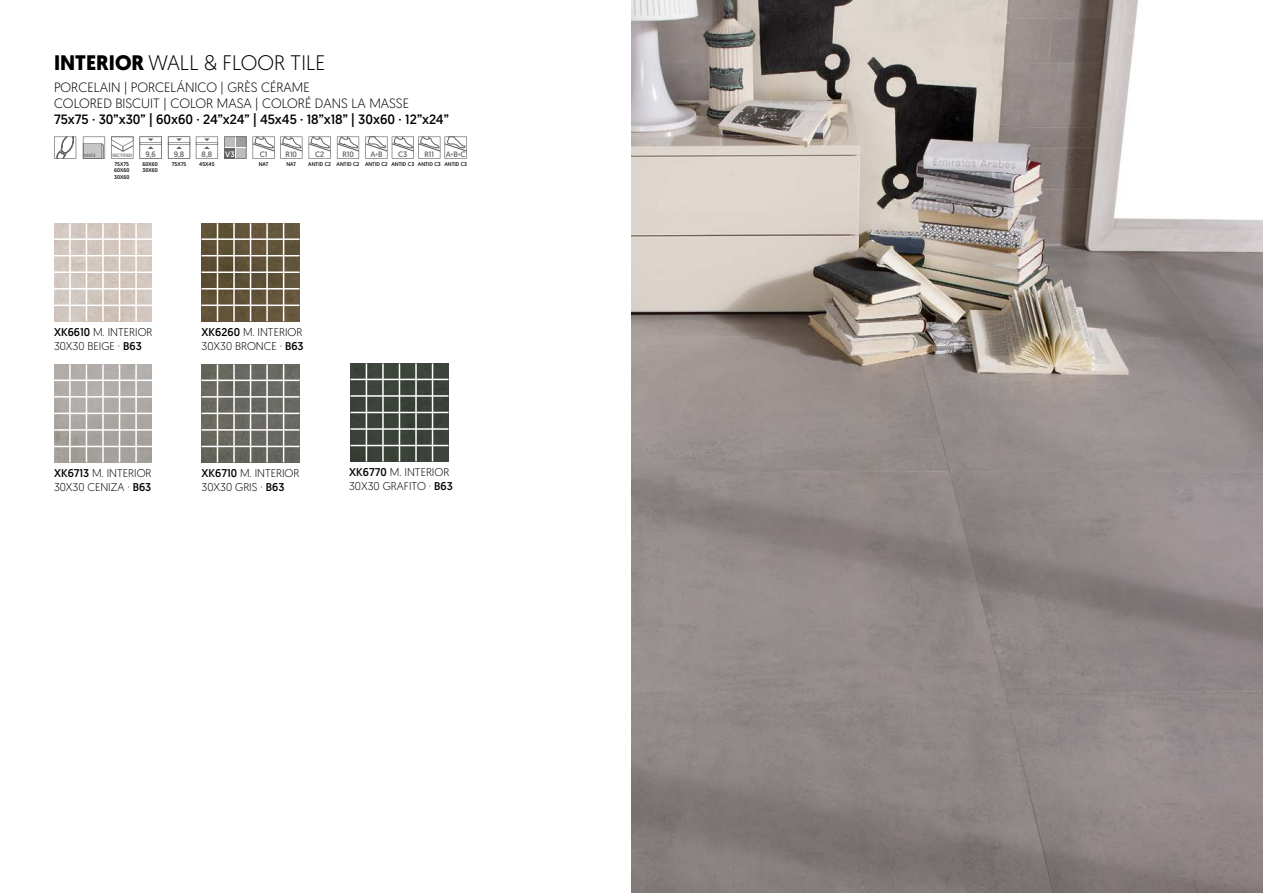
<style>
.page{position:relative;width:1263px;height:893px;background:#fff}
.page>*{position:absolute;margin:0;border:0;box-sizing:border-box;transform-origin:0 0}
.t1{font:300 21px "Geomanist";color:#000}
.t2{font:300 13.5px/16.2px "Geomanist";color:#000}
.t3{font:13.5px "Geomanist";color:#000}
.t4{font:300 11.25px/13.5px "Geomanist";color:#000}
.t5{font:7.8px "Geomanist";color:#646363}
.t6{font:7.8px "Geomanist";color:#fff}
.t7{font:5.4px/6.4px "Geomanist";color:#000;text-align:justify}
.t8{font:4.65px "Geomanist";letter-spacing:-.015em;color:#646363}
.s1{font-weight:700}
.s2{font-size:5.55px}
.s3{font-weight:400}
</style>
<div class="page">
<img style="left:631px;top:0;width:632px;height:893px">
<img style="left:54px;top:223px;width:98px;height:98px">
<hr style="left:69px;top:223px;width:2px;height:98px;background:#fff">
<hr style="left:86px;top:223px;width:1px;height:98px;background:#fff">
<hr style="left:102px;top:223px;width:2px;height:98px;background:#fff">
<hr style="left:119px;top:223px;width:1px;height:98px;background:#fff">
<hr style="left:135px;top:223px;width:2px;height:98px;background:#fff">
<hr style="left:54px;top:305px;width:98px;height:1px;background:#fff">
<hr style="left:54px;top:288px;width:98px;height:2px;background:#fff">
<hr style="left:54px;top:271px;width:98px;height:2px;background:#fff">
<hr style="left:54px;top:255px;width:98px;height:1px;background:#fff">
<hr style="left:54px;top:238px;width:98px;height:2px;background:#fff">
<img style="left:54px;top:364px;width:98px;height:98px">
<hr style="left:69px;top:364px;width:2px;height:98px;background:#fff">
<hr style="left:86px;top:364px;width:1px;height:98px;background:#fff">
<hr style="left:102px;top:364px;width:2px;height:98px;background:#fff">
<hr style="left:119px;top:364px;width:1px;height:98px;background:#fff">
<hr style="left:135px;top:364px;width:2px;height:98px;background:#fff">
<hr style="left:54px;top:446px;width:98px;height:1px;background:#fff">
<hr style="left:54px;top:429px;width:98px;height:2px;background:#fff">
<hr style="left:54px;top:413px;width:98px;height:1px;background:#fff">
<hr style="left:54px;top:396px;width:98px;height:2px;background:#fff">
<hr style="left:54px;top:380px;width:98px;height:1px;background:#fff">
<img style="left:202px;top:364px;width:98px;height:98px">
<hr style="left:217px;top:364px;width:1px;height:98px;background:#fff">
<hr style="left:233px;top:364px;width:2px;height:98px;background:#fff">
<hr style="left:250px;top:364px;width:1px;height:98px;background:#fff">
<hr style="left:266px;top:364px;width:2px;height:98px;background:#fff">
<hr style="left:283px;top:364px;width:1px;height:98px;background:#fff">
<hr style="left:202px;top:446px;width:98px;height:1px;background:#fff">
<hr style="left:202px;top:429px;width:98px;height:2px;background:#fff">
<hr style="left:202px;top:413px;width:98px;height:1px;background:#fff">
<hr style="left:202px;top:396px;width:98px;height:2px;background:#fff">
<hr style="left:202px;top:380px;width:98px;height:1px;background:#fff">
<img style="left:202px;top:223px;width:98px;height:98px">
<hr style="left:217px;top:223px;width:1px;height:98px;background:#fff">
<hr style="left:233px;top:223px;width:2px;height:98px;background:#fff">
<hr style="left:250px;top:223px;width:1px;height:98px;background:#fff">
<hr style="left:266px;top:223px;width:2px;height:98px;background:#fff">
<hr style="left:283px;top:223px;width:1px;height:98px;background:#fff">
<hr style="left:202px;top:305px;width:98px;height:1px;background:#fff">
<hr style="left:202px;top:288px;width:98px;height:1px;background:#fff">
<hr style="left:202px;top:271px;width:98px;height:2px;background:#fff">
<hr style="left:202px;top:255px;width:98px;height:1px;background:#fff">
<hr style="left:202px;top:238px;width:98px;height:2px;background:#fff">
<img style="left:350px;top:363px;width:98px;height:98px">
<hr style="left:366px;top:363px;width:1px;height:98px;background:#fff">
<hr style="left:382px;top:363px;width:2px;height:98px;background:#fff">
<hr style="left:399px;top:363px;width:1px;height:98px;background:#fff">
<hr style="left:415px;top:363px;width:2px;height:98px;background:#fff">
<hr style="left:432px;top:363px;width:1px;height:98px;background:#fff">
<hr style="left:350px;top:445px;width:98px;height:1px;background:#fff">
<hr style="left:350px;top:428px;width:98px;height:2px;background:#fff">
<hr style="left:350px;top:412px;width:98px;height:1px;background:#fff">
<hr style="left:350px;top:395px;width:98px;height:2px;background:#fff">
<hr style="left:350px;top:379px;width:98px;height:1px;background:#fff">
<svg style="left:54px;top:136px;width:22px;height:23px"></svg>
<svg style="left:83px;top:136px;width:22px;height:23px"></svg>
<svg style="left:111px;top:136px;width:22px;height:23px"></svg>
<svg style="left:140px;top:136px;width:22px;height:23px"></svg>
<svg style="left:168px;top:136px;width:22px;height:23px"></svg>
<svg style="left:196px;top:136px;width:22px;height:23px"></svg>
<svg style="left:252px;top:136px;width:50px;height:23px"></svg>
<svg style="left:308px;top:136px;width:23px;height:23px"></svg>
<svg style="left:337px;top:136px;width:22px;height:23px"></svg>
<svg style="left:365px;top:136px;width:102px;height:23px"></svg>
<svg style="left:224px;top:136px;width:22px;height:23px"></svg>
<h1 class="t1" style="left:54px;top:49px;width:273px"><span class="s1">INTERIOR</span> WALL &amp; FLOOR TILE</h1>
<p class="t2" style="left:54px;top:79px;width:356px">PORCELAIN | PORCELÁNICO | GRÈS CÉRAME<br>COLORED BISCUIT | COLOR MASA | COLORÉ DANS LA MASSE</p>
<p class="t3" style="left:54px;top:111px;width:396px">75x75 · 30”x30” | 60x60 · 24”x24” | 45x45 · 18”x18” | 30x60 · 12”x24”</p>
<p class="t7" style="left:142px;top:160px;width:17px">60X60</p>
<p class="t7" style="left:172px;top:160px;width:16px">75X75</p>
<p class="t7" style="left:199px;top:160px;width:17px">45X45</p>
<p class="t7" style="left:259px;top:160px;width:11px">NAT</p>
<p class="t7" style="left:286px;top:160px;width:11px">NAT</p>
<p class="t7" style="left:142px;top:167px;width:17px">30X60</p>
<p class="t8" style="left:84px;top:153px;width:13px">MATE</p>
<p class="t8" style="left:112px;top:153px;width:21px">RECTIFIED</p>
<p class="t5" style="left:145px;top:149px;width:12px">9,6</p>
<p class="t5" style="left:174px;top:149px;width:12px">9,8</p>
<p class="t5" style="left:202px;top:149px;width:12px">8,8</p>
<p class="t6" style="left:225px;top:149px;width:11px">V3</p>
<p class="t5" style="left:260px;top:149px;width:9px">C1</p>
<p class="t5" style="left:286px;top:149px;width:13px">R10</p>
<p class="t5" style="left:315px;top:149px;width:11px">C2</p>
<p class="t5" style="left:342px;top:149px;width:13px">R10</p>
<p class="t5" style="left:370px;top:149px;width:14px">A<span class="s2">+</span>B</p>
<p class="t5" style="left:398px;top:149px;width:11px">C3</p>
<p class="t5" style="left:424px;top:149px;width:11px">R11</p>
<p class="t5" style="left:446px;top:149px;width:21px">A<span class="s2">+</span>B<span class="s2">+</span>C</p>
<p class="t7" style="left:114px;top:160px;width:17px">75X75<br>60X60<br>30X60</p>
<p class="t7" style="left:308px;top:160px;width:160px">ANTID C2 ANTID C2 ANTID C2 ANTID C3 ANTID C3 ANTID C3</p>
<p class="t4" style="left:54px;top:325px;width:100px"><span class="s3">XK6610</span> M. INTERIOR<br>30X30 BEIGE · <span class="s3">B63</span></p>
<p class="t4" style="left:202px;top:325px;width:104px"><span class="s3">XK6260</span> M. INTERIOR<br>30X30 BRONCE · <span class="s3">B63</span></p>
<p class="t4" style="left:54px;top:466px;width:99px"><span class="s3">XK6713</span> M. INTERIOR<br>30X30 CENIZA · <span class="s3">B63</span></p>
<p class="t4" style="left:202px;top:466px;width:99px"><span class="s3">XK6710</span> M. INTERIOR<br>30X30 GRIS · <span class="s3">B63</span></p>
<p class="t4" style="left:349px;top:465px;width:105px"><span class="s3">XK6770</span> M. INTERIOR<br>30X30 GRAFITO · <span class="s3">B63</span></p>
</div>
